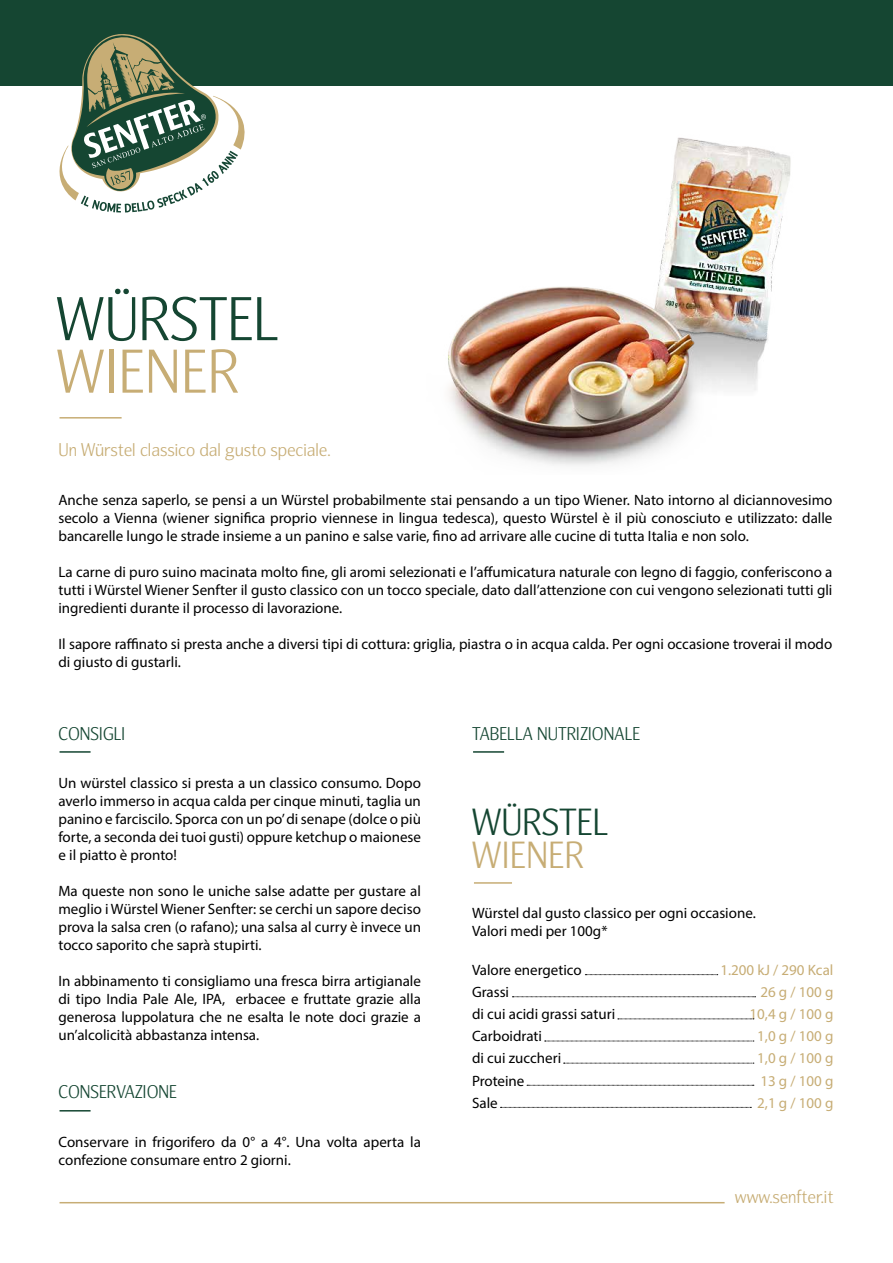
<style>
.page{position:relative;width:893px;height:1263px;background:#fff}
.page>*{position:absolute;margin:0;border:0;box-sizing:border-box;transform-origin:0 0}
.t1{font:300 60px "Nat Grotesk";color:#154632}
.t2{font:300 60px "Nat Grotesk";letter-spacing:.01em;color:#c7ad75}
.t3{font:300 36.75px "Nat Grotesk";color:#154632}
.t4{font:300 36.75px "Nat Grotesk";letter-spacing:.01em;color:#c7ad75}
.t5{font:300 18px "Nat Grotesk";color:#c7ad75}
.t6{font:300 18px "Nat Grotesk";color:#154632}
.t7{font:15px/18px "Myriad Pro";color:#000;text-align:justify}
.t8{font:15px/22px "Myriad Pro";color:#c7ad75;text-align:right}
</style>
<div class="page">
<div style="left:0;top:0;width:893px;height:85px;background:#154632"></div>
<svg style="left:58px;top:34px;width:188px;height:178px"></svg>
<hr style="left:60px;top:1202px;width:665px;height:1px;background:#c7ad75">
<hr style="left:60px;top:417px;width:62px;height:2px;background:#c7ad75">
<hr style="left:60px;top:751px;width:31px;height:2px;background:#154632">
<hr style="left:473px;top:751px;width:31px;height:2px;background:#154632">
<hr style="left:474px;top:882px;width:38px;height:2px;background:#c7ad75">
<svg style="left:585px;top:974px;width:133px;height:1px"></svg>
<svg style="left:512px;top:996px;width:244px;height:1px"></svg>
<svg style="left:618px;top:1019px;width:136px;height:1px"></svg>
<svg style="left:545px;top:1041px;width:209px;height:1px"></svg>
<svg style="left:564px;top:1063px;width:190px;height:1px"></svg>
<svg style="left:527px;top:1085px;width:227px;height:1px"></svg>
<svg style="left:500px;top:1107px;width:251px;height:1px"></svg>
<hr style="left:60px;top:1110px;width:31px;height:1px;background:#154632">
<img style="left:448px;top:137px;width:343px;height:329px">
<h1 class="t1" style="left:56px;top:285px;width:225px">WÜRSTEL</h1>
<h1 class="t2" style="left:57px;top:338px;width:184px">WIENER</h1>
<p class="t5" style="left:58px;top:440px;width:273px">Un Würstel classico dal gusto speciale.</p>
<p class="t7" style="left:58px;top:490px;width:775px">Anche senza saperlo, se pensi a un Würstel probabilmente stai pensando a un tipo Wiener. Nato intorno al diciannovesimo secolo a Vienna (wiener significa proprio viennese in lingua tedesca), questo Würstel è il più conosciuto e utilizzato: dalle bancarelle lungo le strade insieme a un panino e salse varie, fino ad arrivare alle cucine di tutta Italia e non solo.</p>
<p class="t7" style="left:58px;top:562px;width:775px">La carne di puro suino macinata molto fine, gli aromi selezionati e l’affumicatura naturale con legno di faggio, conferiscono a tutti i Würstel Wiener Senfter il gusto classico con un tocco speciale, dato dall’attenzione con cui vengono selezionati tutti gli ingredienti durante il processo di lavorazione.</p>
<p class="t7" style="left:58px;top:634px;width:775px">Il sapore raffinato si presta anche a diversi tipi di cottura: griglia, piastra o in acqua calda. Per ogni occasione troverai il modo di giusto di gustarli.</p>
<p class="t6" style="left:58px;top:723px;width:68px">CONSIGLI</p>
<p class="t7" style="left:58px;top:774px;width:364px">Un würstel classico si presta a un classico consumo. Dopo averlo immerso in acqua calda per cinque minuti, taglia un panino e farciscilo. Sporca con un po’ di senape (dolce o più forte, a seconda dei tuoi gusti) oppure ketchup o maionese e il piatto è pronto!</p>
<p class="t7" style="left:58px;top:882px;width:364px">Ma queste non sono le uniche salse adatte per gustare al meglio i Würstel Wiener Senfter: se cerchi un sapore deciso prova la salsa cren (o rafano); una salsa al curry è invece un tocco saporito che saprà stupirti.</p>
<p class="t7" style="left:58px;top:972px;width:364px">In abbinamento ti consigliamo una fresca birra artigianale di tipo India Pale Ale, IPA, erbacee e fruttate grazie alla generosa luppolatura che ne esalta le note doci grazie a un’alcolicità abbastanza intensa.</p>
<p class="t6" style="left:58px;top:1082px;width:120px">CONSERVAZIONE</p>
<p class="t7" style="left:58px;top:1132px;width:364px">Conservare in frigorifero da 0° a 4°. Una volta aperta la confezione consumare entro 2 giorni.</p>
<p class="t6" style="left:472px;top:723px;width:170px">TABELLA NUTRIZIONALE</p>
<h2 class="t3" style="left:472px;top:802px;width:138px">WÜRSTEL</h2>
<h2 class="t4" style="left:472px;top:834px;width:113px">WIENER</h2>
<p class="t7" style="left:472px;top:903px;width:285px">Würstel dal gusto classico per ogni occasione.<br>Valori medi per 100g*</p>
<p class="t7" style="left:472px;top:959px;width:145px;line-height:22px;text-align:left">Valore energetico<br>Grassi<br>di cui acidi grassi saturi<br>Carboidrati<br>di cui zuccheri<br>Proteine<br>Sale</p>
<p class="t8" style="left:720px;top:959px;width:115px">1.200 kJ / 290 Kcal<br>26 g / 100 g<br>10,4 g / 100 g<br>1,0 g / 100 g<br>1,0 g / 100 g<br>13 g / 100 g<br>2,1 g / 100 g</p>
<p class="t5" style="left:735px;top:1187px;width:100px">www.senfter.it</p>
</div>
